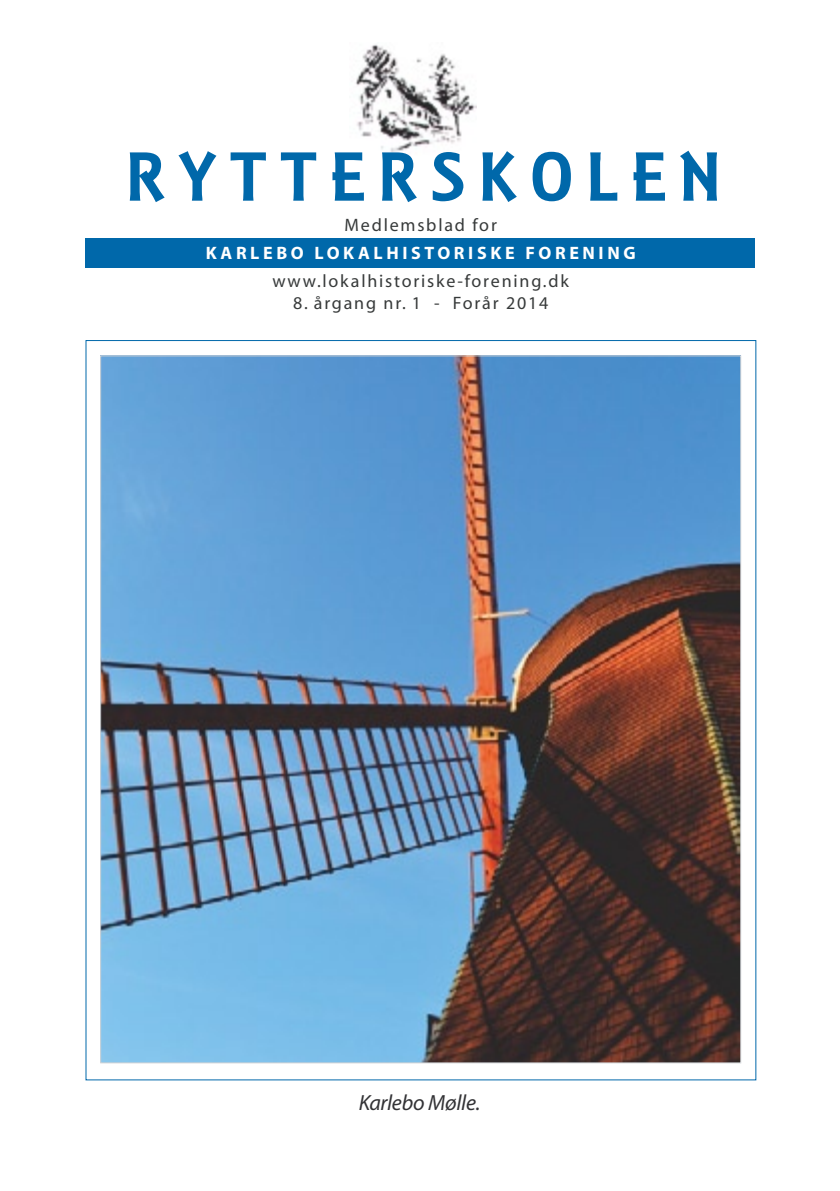
<style>
.page{position:relative;width:840px;height:1191px;background:#fff}
.page>*{position:absolute;margin:0;border:0;box-sizing:border-box;transform-origin:0 0}
.t1{font:italic 22px "Myriad";letter-spacing:-.01em;color:#323235}
.t2{font:18px "Myriad";letter-spacing:.1em;color:#373a3a}
.t3{font:700 18px "Myriad";letter-spacing:.2em;color:#fff}
</style>
<div class="page">
<div style="left:85px;top:238px;width:669px;height:29px;background:#0068aa"></div>
<img style="left:356px;top:44px;width:120px;height:107px">
<svg style="left:130px;top:151px;width:586px;height:51px"></svg>
<hr style="left:85px;top:340px;width:1px;height:739px;background:#0068aa">
<hr style="left:86px;top:1079px;width:669px;height:1px;background:#0068aa">
<hr style="left:755px;top:340px;width:1px;height:739px;background:#0068aa">
<hr style="left:86px;top:340px;width:669px;height:1px;background:#0068aa">
<img style="left:101px;top:356px;width:638px;height:706px">
<hr style="left:100px;top:356px;width:1px;height:706px;background:#d0d3d6">
<hr style="left:101px;top:1062px;width:639px;height:1px;background:#d0d3d6">
<hr style="left:739px;top:356px;width:1px;height:706px;background:#d0d3d6">
<hr style="left:101px;top:355px;width:639px;height:1px;background:#d0d3d6">
<p class="t2" style="left:344px;top:216px;width:154px">Medlemsblad for</p>
<p class="t3" style="left:205px;top:244px;width:431px">KARLEBO LOKALHISTORISKE FORENING</p>
<p class="t2" style="left:272px;top:272px;width:297px">www.lokalhistoriske-forening.dk</p>
<p class="t2" style="left:293px;top:294px;width:257px">8. årgang nr. 1 - Forår 2014</p>
<p class="t1" style="left:358px;top:1092px;width:123px">Karlebo Mølle.</p>
</div>
